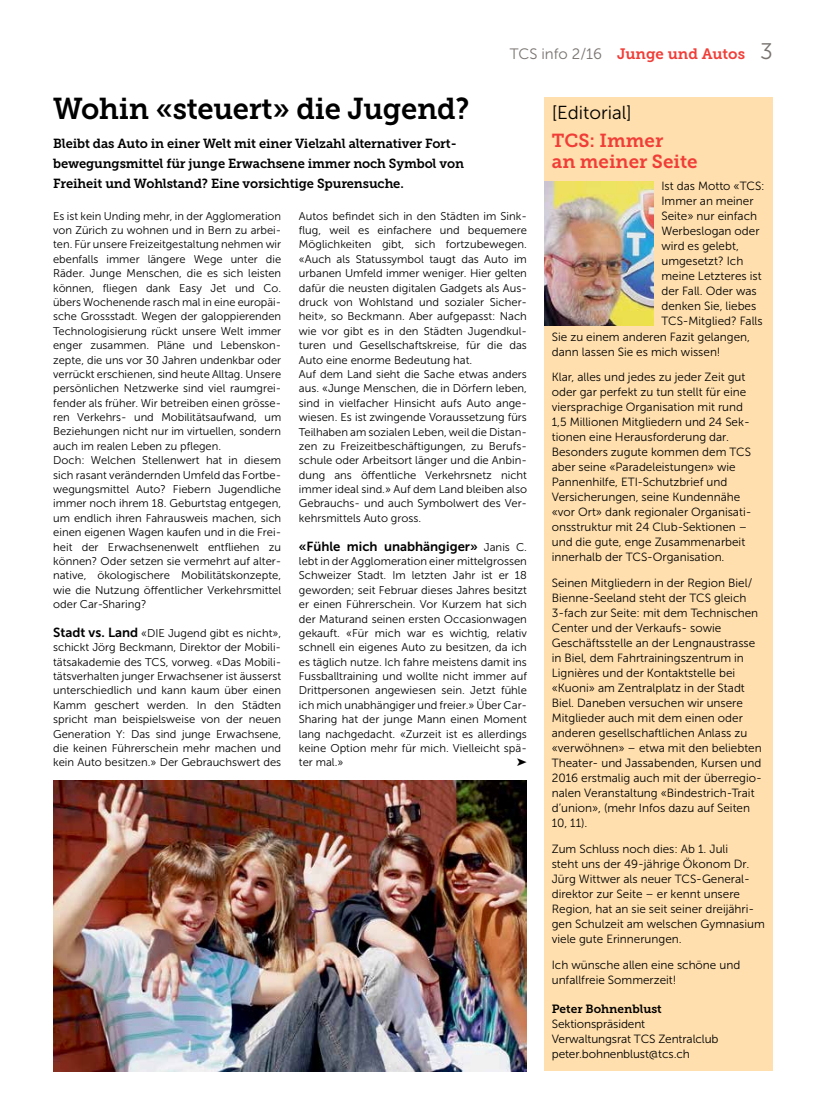
<style>
.page{position:relative;width:833px;height:1117px;background:#fff}
.page>*{position:absolute;margin:0;border:0;box-sizing:border-box;transform-origin:0 0}
.t1{font:30px "Museo Slab 700";letter-spacing:-.01em;color:#000}
.t2{font:18.75px/21.2px "Museo Slab 700";color:#f13d37}
.t3{font:18.75px "Museo Sans 300";color:#000}
.t4{font:15px "Museo Slab 700";color:#f13d37}
.t5{font:13.12px/20px "Museo Slab 700";letter-spacing:-.01em;color:#000}
.t6{font:13.12px "Museo Sans 700";color:#000}
.t7{font:11.88px/15px "Museo Sans 300";color:#000}
.t8{font:11.88px "Museo Slab 700";color:#000}
.t9{font:11.25px/14.4px "Museo Sans 300";color:#000}
.s1{font-family:"Museo Sans 300";color:#787370}
.s2{font-family:"Museo Sans 300";font-size:22.5px;color:#787370}
.s3{font-family:"Museo Sans 700";font-size:13.12px}
.s4{font-family:"Museo Sans 300";font-size:11.25px}
</style>
<div class="page">
<div style="left:544px;top:97px;width:228px;height:973px;background:#ffdfad"></div>
<img style="left:544px;top:181px;width:109px;height:144px">
<img style="left:53px;top:780px;width:474px;height:290px">
<h3 class="t4" style="left:510px;top:46px;width:264px"><span class="s1">TCS info 2/16</span> Junge und Autos <span class="s2">3</span></h3>
<h1 class="t1" style="left:53px;top:92px;width:418px">Wohin «steuert» die Jugend?</h1>
<p class="t5" style="left:53px;top:133px;width:412px">Bleibt das Auto in einer Welt mit einer Vielzahl alternativer Fort&shy;bewegungsmittel für junge Erwachsene immer noch Symbol von<br>Freiheit und Wohlstand? Eine vorsichtige Spurensuche.</p>
<p class="t9" style="left:53px;top:209px;width:229px">Es ist kein Unding mehr, in der Agglomeration von Zürich zu wohnen und in Bern zu arbei&shy;ten. Für unsere Freizeitgestaltung nehmen wir ebenfalls immer längere Wege unter die Räder. Junge Menschen, die es sich leisten können, fliegen dank Easy Jet und Co. übers Wochenende rasch mal in eine europäi&shy;sche Grossstadt. Wegen der galoppierenden Technologisierung rückt unsere Welt immer enger zusammen. Pläne und Lebenskon&shy;zepte, die uns vor 30 Jahren undenkbar oder verrückt erschienen, sind heute Alltag. Unsere persönlichen Netzwerke sind viel raumgrei&shy;fender als früher. Wir betreiben einen grösse&shy;ren Verkehrs- und Mobilitätsaufwand, um Beziehungen nicht nur im virtuellen, sondern auch im realen Leben zu pflegen.<br>Doch: Welchen Stellenwert hat in diesem sich rasant verändernden Umfeld das Fortbe&shy;wegungsmittel Auto? Fiebern Jugendliche immer noch ihrem 18. Geburtstag entgegen, um endlich ihren Fahrausweis machen, sich einen eigenen Wagen kaufen und in die Frei&shy;heit der Erwachsenenwelt entfliehen zu können? Oder setzen sie vermehrt auf alter&shy;native, ökologischere Mobilitätskonzepte, wie die Nutzung öffentlicher Verkehrsmittel oder Car-Sharing?</p>
<p class="t9" style="left:53px;top:625px;width:229px;text-align:justify"><span class="s3">Stadt vs. Land</span> «DIE Jugend gibt es nicht», schickt Jörg Beckmann, Direktor der Mobili&shy;tätsakademie des TCS, vorweg. «Das Mobili&shy;tätsverhalten junger Erwachsener ist äusserst unterschiedlich und kann kaum über einen Kamm geschert werden. In den Städten spricht man beispielsweise von der neuen Generation Y: Das sind junge Erwachsene, die keinen Führerschein mehr machen und kein Auto besitzen.» Der Gebrauchswert des</p>
<p class="t9" style="left:299px;top:209px;width:229px">Autos befindet sich in den Städten im Sink&shy;flug, weil es einfachere und bequemere Möglichkeiten gibt, sich fortzubewegen. «Auch als Statussymbol taugt das Auto im urbanen Umfeld immer weniger. Hier gelten dafür die neusten digitalen Gadgets als Aus&shy;druck von Wohlstand und sozialer Sicher&shy;heit», so Beckmann. Aber aufgepasst: Nach wie vor gibt es in den Städten Jugendkul&shy;turen und Gesellschaftskreise, für die das Auto eine enorme Bedeutung hat.<br>Auf dem Land sieht die Sache etwas anders aus. «Junge Menschen, die in Dörfern leben, sind in vielfacher Hinsicht aufs Auto ange&shy;wiesen. Es ist zwingende Voraussetzung fürs Teilhaben am sozialen Leben, weil die Distan&shy;zen zu Freizeitbeschäftigungen, zu Berufs&shy;schule oder Arbeitsort länger und die Anbin&shy;dung ans öffentliche Verkehrsnetz nicht immer ideal sind.» Auf dem Land bleiben also Gebrauchs- und auch Symbolwert des Ver&shy;kehrsmittels Auto gross.</p>
<p class="t6" style="left:299px;top:538px;width:229px">«Fühle mich unabhängiger» <span class="s4">Janis C.</span></p>
<p class="t9" style="left:299px;top:554px;width:229px;text-align:justify">lebt in der Agglomeration einer mittelgrossen Schweizer Stadt. Im letzten Jahr ist er 18 geworden; seit Februar dieses Jahres besitzt er einen Führerschein. Vor Kurzem hat sich der Maturand seinen ersten Occasionwagen gekauft. «Für mich war es wichtig, relativ schnell ein eigenes Auto zu besitzen, da ich es täglich nutze. Ich fahre meistens damit ins Fussballtraining und wollte nicht immer auf Drittpersonen angewiesen sein. Jetzt fühle ich mich unabhängiger und freier.» Über Car-Sharing hat der junge Mann einen Moment lang nachgedacht. «Zurzeit ist es allerdings keine Option mehr für mich. Vielleicht spä&shy;ter mal.»</p>
<h2 class="t3" style="left:552px;top:102px;width:82px">[Editorial]</h2>
<h2 class="t2" style="left:552px;top:130px;width:147px">TCS: Immer<br>an meiner Seite</h2>
<p class="t7" style="left:661px;top:179px;width:105px">Ist das Motto «TCS:</p>
<p class="t7" style="left:661px;top:194px;width:94px">Immer an meiner</p>
<p class="t7" style="left:661px;top:209px;width:97px">Seite» nur einfach</p>
<p class="t7" style="left:661px;top:224px;width:100px">Werbeslogan oder</p>
<p class="t7" style="left:661px;top:239px;width:79px">wird es gelebt,</p>
<p class="t7" style="left:661px;top:254px;width:83px">umgesetzt? Ich</p>
<p class="t7" style="left:661px;top:269px;width:102px">meine Letzteres ist</p>
<p class="t7" style="left:661px;top:284px;width:97px">der Fall. Oder was</p>
<p class="t7" style="left:661px;top:299px;width:96px">denken Sie, liebes</p>
<p class="t7" style="left:661px;top:314px;width:103px">TCS-Mitglied? Falls</p>
<p class="t7" style="left:552px;top:329px;width:200px">Sie zu einem anderen Fazit gelangen,</p>
<p class="t7" style="left:552px;top:344px;width:170px">dann lassen Sie es mich wissen!</p>
<p class="t7" style="left:552px;top:369px;width:201px">Klar, alles und jedes zu jeder Zeit gut oder gar perfekt zu tun stellt für eine viersprachige Organisation mit rund 1,5 Millionen Mitgliedern und 24 Sek&shy;tionen eine Herausforderung dar.<br>Besonders zugute kommen dem TCS aber seine «Paradeleistungen» wie Pannenhilfe, ETI-Schutzbrief und Versicherungen, seine Kundennähe «vor Ort» dank regionaler Organisati&shy;onsstruktur mit 24 Club-Sektionen – und die gute, enge Zusammenarbeit innerhalb der TCS-Organisation.</p>
<p class="t7" style="left:552px;top:575px;width:211px">Seinen Mitgliedern in der Region Biel/ Bienne-Seeland steht der TCS gleich 3-fach zur Seite: mit dem Technischen Center und der Verkaufs- sowie Geschäftsstelle an der Lengnaustrasse in Biel, dem Fahrtrainingszentrum in Lignières und der Kontaktstelle bei «Kuoni» am Zentralplatz in der Stadt Biel. Daneben versuchen wir unsere Mitglieder auch mit dem einen oder anderen gesellschaftlichen Anlass zu «verwöhnen» – etwa mit den beliebten Theater- und Jassabenden, Kursen und 2016 erstmalig auch mit der überregio&shy;nalen Veranstaltung «Bindestrich-Trait d’union», (mehr Infos dazu auf Seiten 10, 11).</p>
<p class="t7" style="left:552px;top:841px;width:215px">Zum Schluss noch dies: Ab 1. Juli<br>steht uns der 49-jährige Ökonom Dr.<br>Jürg Wittwer als neuer TCS-General&shy;direktor zur Seite – er kennt unsere Region, hat an sie seit seiner dreijähri&shy;gen Schulzeit am welschen Gymnasium viele gute Erinnerungen.</p>
<p class="t7" style="left:552px;top:956px;width:190px">Ich wünsche allen eine schöne und unfallfreie Sommerzeit!</p>
<p class="t8" style="left:552px;top:1001px;width:111px">Peter Bohnenblust</p>
<p class="t7" style="left:552px;top:1015px;width:168px">Sektionspräsident<br>Verwaltungsrat TCS Zentralclub peter.bohnenblust@tcs.ch</p>
</div>
